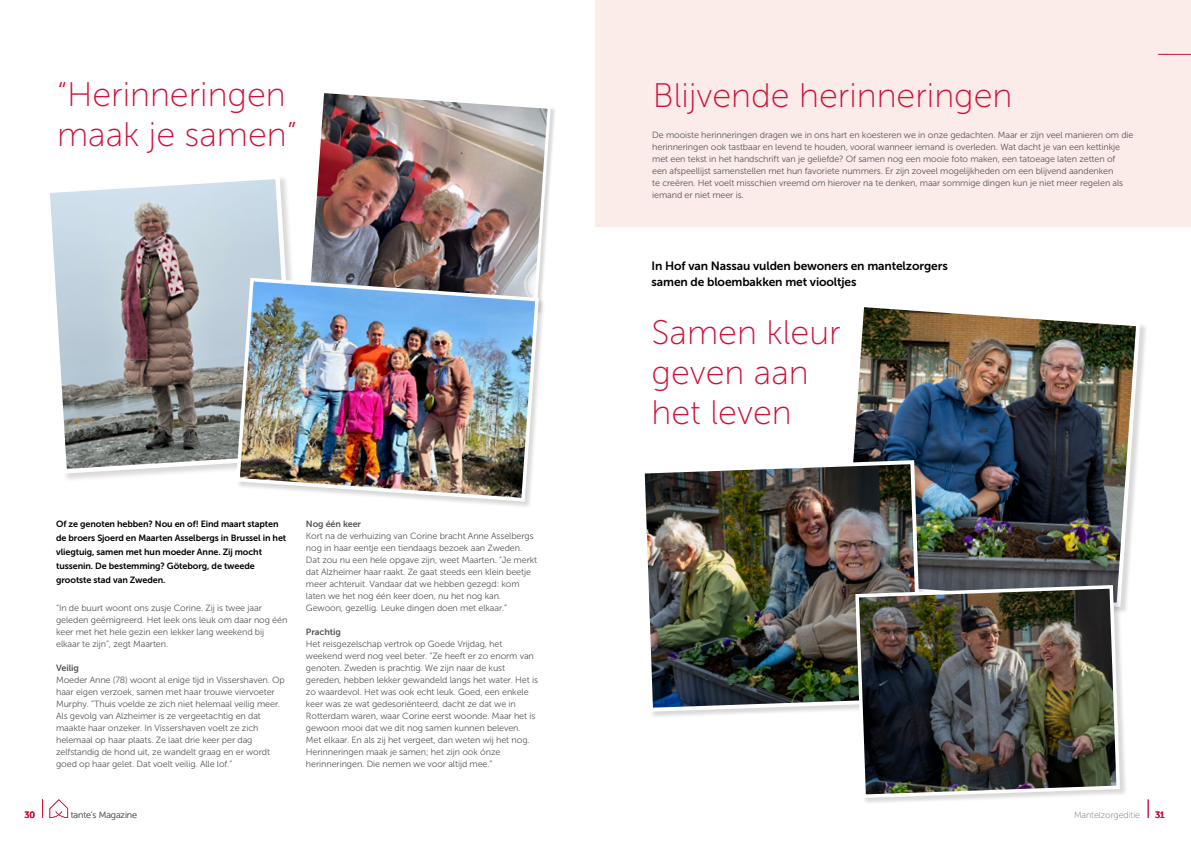
<style>
.page{position:relative;width:1191px;height:842px;background:#fff}
.page>*{position:absolute;margin:0;border:0;box-sizing:border-box;transform-origin:0 0}
.t1{font:34px/40px "Museo Sans 100";color:#d01139}
.t2{font:12px/16px "Museo Sans 700";letter-spacing:-.01em;color:#000}
.t3{font:9px/12px "Museo Sans 300";letter-spacing:-.01em;color:#575756}
.t4{font:9px/14px "Museo Sans 700";letter-spacing:-.01em;color:#000}
.t5{font:9px "Museo Sans 100";letter-spacing:-.01em;color:#706f6f}
.t6{font:9px "Museo Sans 700";letter-spacing:-.01em;color:#575756}
.t7{font:9px "Museo Sans 500";color:#d01139}
</style>
<div class="page">
<svg style="left:1148px;top:799px;width:1px;height:19px"></svg>
<svg style="left:50px;top:177px;width:242px;height:299px;background:#acafb3"></svg>
<img style="left:311px;top:93px;width:241px;height:185px">
<div style="left:237px;top:278px;width:309px;height:230px;background:#000;opacity:.15"></div>
<img style="left:234px;top:276px;width:307px;height:227px">
<div style="left:841px;top:303px;width:307px;height:311px;background:#000;opacity:.15"></div>
<img style="left:841px;top:303px;width:301px;height:306px">
<div style="left:641px;top:461px;width:289px;height:258px;background:#000;opacity:.15"></div>
<img style="left:641px;top:458px;width:283px;height:256px">
<div style="left:856px;top:586px;width:271px;height:219px;background:#000;opacity:.15"></div>
<img style="left:853px;top:583px;width:268px;height:217px">
<div style="left:595px;top:0;width:596px;height:227px;background:#fbebe9"></div>
<svg style="left:50px;top:799px;width:18px;height:19px"></svg>
<svg style="left:42px;top:799px;width:1px;height:19px"></svg>
<hr style="left:1158px;top:54px;width:33px;height:1px;background:#d01139">
<h1 class="t1" style="left:57px;top:75px;width:241px">“Herinneringen maak je samen”</h1>
<p class="t4" style="left:56px;top:517px;width:232px">Of ze genoten hebben? Nou en of! Eind maart stapten de broers Sjoerd en Maarten Asselbergs in Brussel in het vliegtuig, samen met hun moeder Anne. Zij mocht tussenin. De bestemming? Göteborg, de tweede grootste stad van Zweden.</p>
<p class="t3" style="left:56px;top:602px;width:233px">“In de buurt woont ons zusje Corine. Zij is twee jaar geleden geëmigreerd. Het leek ons leuk om daar nog één keer met het hele gezin een lekker lang weekend bij elkaar te zijn”, zegt Maarten.</p>
<p class="t6" style="left:56px;top:663px;width:24px">Veilig</p>
<p class="t3" style="left:56px;top:674px;width:230px">Moeder Anne (78) woont al enige tijd in Vissershaven. Op haar eigen verzoek, samen met haar trouwe viervoeter Murphy. “Thuis voelde ze zich niet helemaal veilig meer.<br>Als gevolg van Alzheimer is ze vergeetachtig en dat maakte haar onzeker. In Vissershaven voelt ze zich helemaal op haar plaats. Ze laat drie keer per dag zelfstandig de hond uit, ze wandelt graag en er wordt goed op haar gelet. Dat voelt veilig. Alle lof.”</p>
<p class="t6" style="left:306px;top:519px;width:57px">Nog één keer</p>
<p class="t3" style="left:306px;top:530px;width:233px">Kort na de verhuizing van Corine bracht Anne Asselbergs nog in haar eentje een tiendaags bezoek aan Zweden.<br>Dat zou nu een hele opgave zijn, weet Maarten. “Je merkt dat Alzheimer haar raakt. Ze gaat steeds een klein beetje meer achteruit. Vandaar dat we hebben gezegd: kom laten we het nog één keer doen, nu het nog kan.<br>Gewoon, gezellig. Leuke dingen doen met elkaar.”</p>
<p class="t6" style="left:306px;top:627px;width:36px">Prachtig</p>
<p class="t3" style="left:306px;top:638px;width:233px">Het reisgezelschap vertrok op Goede Vrijdag, het weekend werd nog veel beter. “Ze heeft er zo enorm van genoten. Zweden is prachtig. We zijn naar de kust gereden, hebben lekker gewandeld langs het water. Het is zo waardevol. Het was ook echt leuk. Goed, een enkele keer was ze wat gedesoriënteerd, dacht ze dat we in Rotterdam waren, waar Corine eerst woonde. Maar het is gewoon mooi dat we dit nog samen kunnen beleven.<br>Met elkaar. En als zij het vergeet, dan weten wij het nog.<br>Herinneringen maak je samen; het zijn ook ónze herinneringen. Die nemen we voor altijd mee.”</p>
<h1 class="t1" style="left:652px;top:76px;width:361px">Blijvende herinneringen</h1>
<p class="t3" style="left:652px;top:129px;width:483px">De mooiste herinneringen dragen we in ons hart en koesteren we in onze gedachten. Maar er zijn veel manieren om die herinneringen ook tastbaar en levend te houden, vooral wanneer iemand is overleden. Wat dacht je van een kettinkje met een tekst in het handschrift van je geliefde? Of samen nog een mooie foto maken, een tatoeage laten zetten of<br>een afspeellijst samenstellen met hun favoriete nummers. Er zijn zoveel mogelijkheden om een blijvend aandenken<br>te creëren. Het voelt misschien vreemd om hierover na te denken, maar sommige dingen kun je niet meer regelen als iemand er niet meer is.</p>
<h2 class="t2" style="left:651px;top:258px;width:298px">In Hof van Nassau vulden bewoners en mantelzorgers samen de bloembakken met viooltjes</h2>
<h1 class="t1" style="left:651px;top:312px;width:191px">Samen kleur geven aan het leven</h1>
<p class="t7" style="left:24px;top:810px;width:12px">30</p>
<p class="t5" style="left:71px;top:810px;width:68px">tante’s Magazine</p>
<p class="t7" style="left:1155px;top:810px;width:11px">31</p>
<p class="t5" style="left:1074px;top:810px;width:68px">Mantelzorgeditie</p>
</div>
